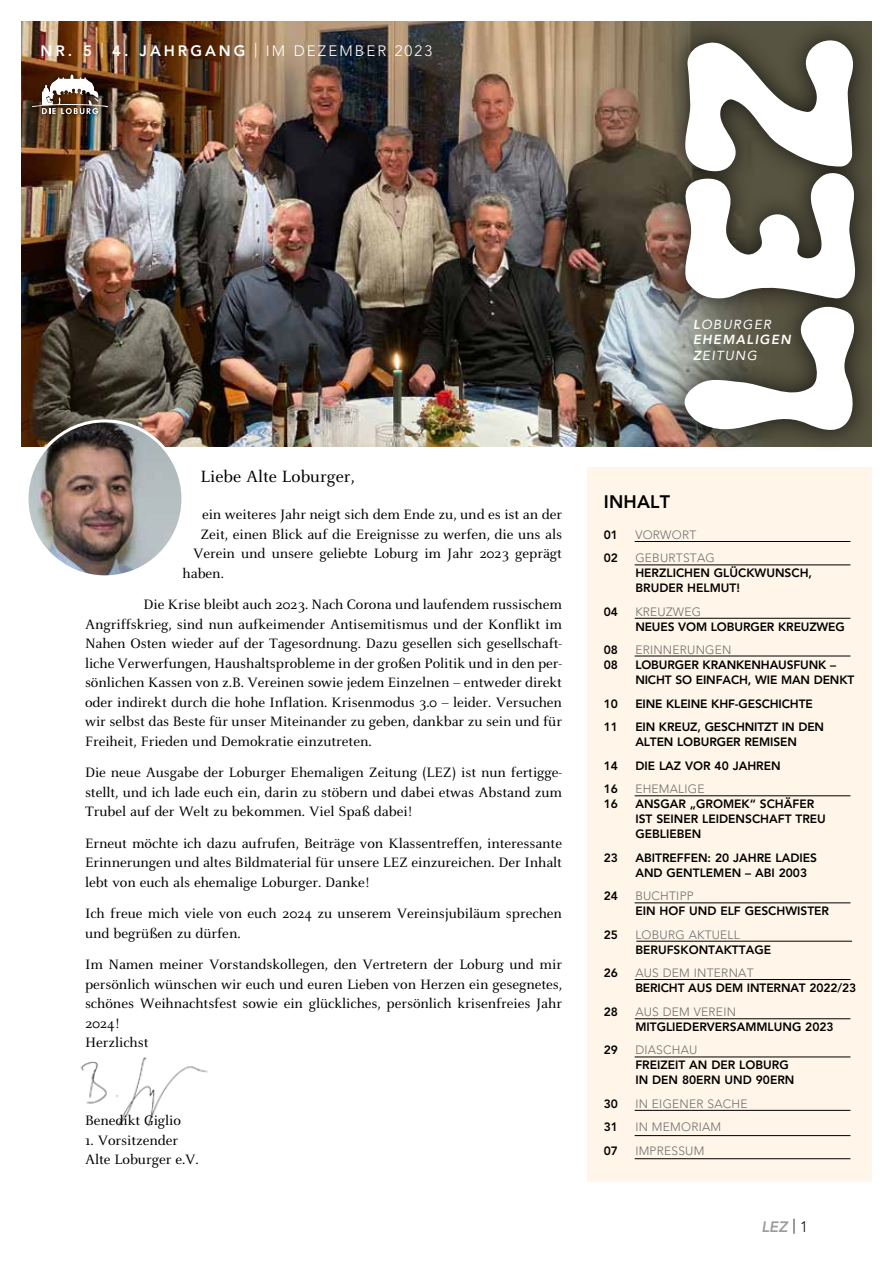
<style>
.page{position:relative;width:893px;height:1263px;background:#fff}
.page>*{position:absolute;margin:0;border:0;box-sizing:border-box;transform-origin:0 0}
.t1{font:18px "Celeste OT";color:#000}
.t2{font:800 18px "Avenir LT Std";letter-spacing:.01em;color:#000}
.t3{font:15px/19.5px "Celeste OT";letter-spacing:-.005em;color:#000;text-align:justify}
.t4{font:300 15px "Avenir LT Std";letter-spacing:.14em;color:#fff}
.t5{font:italic 800 15px "Avenir LT Std";color:#9c9d9d}
.t6{font:italic 13.05px/15.6px "Avenir LT Std";letter-spacing:.1em;color:#fff}
.t7{font:800 12px/15px "Avenir LT Std";color:#000}
.t8{font:300 12px "Avenir LT Std";letter-spacing:.02em;color:#6f6f6e}
.s1{font-weight:800}
.s2{font-weight:300;font-style:normal;color:#000}
</style>
<div class="page">
<img style="left:21px;top:21px;width:640px;height:425px">
<div style="left:661px;top:17px;width:218px;height:436px;background:#000;opacity:.75"></div>
<svg style="left:671px;top:38px;width:192px;height:402px"></svg>
<div style="left:28px;top:71px;width:84px;height:47px;background:#000;opacity:.75"></div>
<svg style="left:32px;top:74px;width:76px;height:40px"></svg>
<div style="left:587px;top:468px;width:285px;height:714px;background:#fff5e9"></div>
<hr style="left:635px;top:902px;width:215px;height:1px;background:#000">
<hr style="left:635px;top:541px;width:215px;height:1px;background:#000">
<hr style="left:635px;top:564px;width:215px;height:1px;background:#000">
<hr style="left:635px;top:618px;width:215px;height:1px;background:#000">
<hr style="left:635px;top:656px;width:215px;height:1px;background:#000">
<hr style="left:636px;top:941px;width:216px;height:1px;background:#000">
<hr style="left:635px;top:1056px;width:215px;height:1px;background:#000">
<hr style="left:635px;top:979px;width:215px;height:1px;background:#000">
<hr style="left:635px;top:1018px;width:215px;height:1px;background:#000">
<hr style="left:635px;top:1110px;width:215px;height:1px;background:#000">
<hr style="left:635px;top:1135px;width:215px;height:1px;background:#000">
<hr style="left:635px;top:1158px;width:215px;height:1px;background:#000">
<hr style="left:635px;top:795px;width:215px;height:1px;background:#000">
<img style="left:80px;top:1057px;width:128px;height:70px">
<img style="left:27px;top:421px;width:156px;height:156px;border-radius:78px">
<div style="left:26px;top:419px;width:158px;height:159px;border:3px solid #fff;border-radius:50%"></div>
<p class="t4" style="left:40px;top:42px;width:393px"><span class="s1">NR. 5</span> | <span class="s1">4. JAHRGANG</span> | IM DEZEMBER 2023</p>
<p class="t6" style="left:693px;top:316px;width:99px"><span class="s1">L</span>OBURGER<br><span class="s1">EHEMALIGEN<br>Z</span>EITUNG</p>
<p class="t1" style="left:201px;top:466px;width:156px">Liebe Alte Loburger,</p>
<p class="t3" style="left:202px;top:505px;width:362px">ein weiteres Jahr neigt sich dem Ende zu, und es ist an der</p>
<p class="t3" style="left:201px;top:524px;width:363px">Zeit, einen Blick auf die Ereignisse zu werfen, die uns als</p>
<p class="t3" style="left:193px;top:544px;width:371px">Verein und unsere geliebte Loburg im Jahr 2023 geprägt</p>
<p class="t3" style="left:183px;top:563px;width:43px">haben.</p>
<p class="t3" style="left:85px;top:595px;width:479px;text-indent:58px">Die Krise bleibt auch 2023. Nach Corona und laufendem russischem Angriffskrieg, sind nun aufkeimender Antisemitismus und der Konflikt im Nahen Osten wieder auf der Tagesordnung. Dazu gesellen sich gesellschaft&shy;liche Verwerfungen, Haushaltsprobleme in der großen Politik und in den per&shy;sönlichen Kassen von z.B. Vereinen sowie jedem Einzelnen – entweder direkt oder indirekt durch die hohe Inflation. Krisenmodus 3.0 – leider. Versuchen wir selbst das Beste für unser Miteinander zu geben, dankbar zu sein und für Freiheit, Frieden und Demokratie einzutreten.</p>
<p class="t3" style="left:85px;top:763px;width:479px">Die neue Ausgabe der Loburger Ehemaligen Zeitung (LEZ) ist nun fertigge&shy;stellt, und ich lade euch ein, darin zu stöbern und dabei etwas Abstand zum Trubel auf der Welt zu bekommen. Viel Spaß dabei!</p>
<p class="t3" style="left:85px;top:833px;width:479px">Erneut möchte ich dazu aufrufen, Beiträge von Klassentreffen, interessante Erinnerungen und altes Bildmaterial für unsere LEZ einzureichen. Der Inhalt lebt von euch als ehemalige Loburger. Danke!</p>
<p class="t3" style="left:85px;top:904px;width:478px">Ich freue mich viele von euch 2024 zu unserem Vereinsjubiläum sprechen und begrüßen zu dürfen.</p>
<p class="t3" style="left:85px;top:955px;width:479px;text-align:left">Im Namen meiner Vorstandskollegen, den Vertretern der Loburg und mir persönlich wünschen wir euch und euren Lieben von Herzen ein gesegnetes, schönes Weihnachtsfest sowie ein glückliches, persönlich krisenfreies Jahr 2024!<br>Herzlichst</p>
<p class="t3" style="left:85px;top:1111px;width:97px">Benedikt Giglio</p>
<p class="t3" style="left:85px;top:1130px;width:115px">1. Vorsitzender<br>Alte Loburger e.V.</p>
<p class="t2" style="left:604px;top:491px;width:68px">INHALT</p>
<p class="t7" style="left:604px;top:527px;width:16px">01</p>
<p class="t8" style="left:635px;top:527px;width:63px">VORWORT</p>
<p class="t7" style="left:604px;top:550px;width:16px">02</p>
<p class="t8" style="left:635px;top:551px;width:81px">GEBURTSTAG</p>
<p class="t7" style="left:635px;top:565px;width:178px">HERZLICHEN GLÜCKWUNSCH,<br>BRUDER HELMUT!</p>
<p class="t7" style="left:604px;top:604px;width:16px">04</p>
<p class="t8" style="left:635px;top:604px;width:67px">KREUZWEG</p>
<p class="t7" style="left:635px;top:619px;width:211px">NEUES VOM LOBURGER KREUZWEG</p>
<p class="t7" style="left:604px;top:642px;width:16px">08</p>
<p class="t8" style="left:635px;top:643px;width:98px">ERINNERUNGEN</p>
<p class="t7" style="left:604px;top:657px;width:16px">08</p>
<p class="t7" style="left:635px;top:657px;width:221px">LOBURGER KRANKENHAUSFUNK –<br>NICHT SO EINFACH, WIE MAN DENKT</p>
<p class="t7" style="left:604px;top:696px;width:16px">10</p>
<p class="t7" style="left:635px;top:696px;width:179px">EINE KLEINE KHF-GESCHICHTE</p>
<p class="t7" style="left:604px;top:719px;width:16px">11</p>
<p class="t7" style="left:635px;top:719px;width:190px">EIN KREUZ, GESCHNITZT IN DEN<br>ALTEN LOBURGER REMISEN</p>
<p class="t7" style="left:604px;top:758px;width:16px">14</p>
<p class="t7" style="left:635px;top:758px;width:147px">DIE LAZ VOR 40 JAHREN</p>
<p class="t7" style="left:604px;top:781px;width:16px">16</p>
<p class="t8" style="left:635px;top:782px;width:71px">EHEMALIGE</p>
<p class="t7" style="left:604px;top:796px;width:16px">16</p>
<p class="t7" style="left:635px;top:796px;width:192px">ANSGAR „GROMEK“ SCHÄFER<br>IST SEINER LEIDENSCHAFT TREU<br>GEBLIEBEN</p>
<p class="t7" style="left:604px;top:850px;width:16px">23</p>
<p class="t7" style="left:635px;top:850px;width:183px">ABITREFFEN: 20 JAHRE LADIES<br>AND GENTLEMEN – ABI 2003</p>
<p class="t7" style="left:604px;top:888px;width:16px">24</p>
<p class="t8" style="left:635px;top:889px;width:60px">BUCHTIPP</p>
<p class="t7" style="left:635px;top:903px;width:195px">EIN HOF UND ELF GESCHWISTER</p>
<p class="t7" style="left:604px;top:927px;width:16px">25</p>
<p class="t8" style="left:635px;top:927px;width:106px">LOBURG AKTUELL</p>
<p class="t7" style="left:635px;top:942px;width:137px">BERUFSKONTAKTTAGE</p>
<p class="t7" style="left:604px;top:965px;width:16px">26</p>
<p class="t8" style="left:635px;top:966px;width:120px">AUS DEM INTERNAT</p>
<p class="t7" style="left:635px;top:980px;width:222px">BERICHT AUS DEM INTERNAT 2022/23</p>
<p class="t7" style="left:604px;top:1004px;width:16px">28</p>
<p class="t8" style="left:635px;top:1004px;width:102px">AUS DEM VEREIN</p>
<p class="t7" style="left:635px;top:1019px;width:200px">MITGLIEDERVERSAMMLUNG 2023</p>
<p class="t7" style="left:604px;top:1042px;width:16px">29</p>
<p class="t8" style="left:635px;top:1043px;width:64px">DIASCHAU</p>
<p class="t7" style="left:635px;top:1057px;width:161px">FREIZEIT AN DER LOBURG<br>IN DEN 80ERN UND 90ERN</p>
<p class="t7" style="left:604px;top:1096px;width:16px">30</p>
<p class="t8" style="left:635px;top:1096px;width:114px">IN EIGENER SACHE</p>
<p class="t7" style="left:604px;top:1119px;width:16px">31</p>
<p class="t8" style="left:635px;top:1120px;width:87px">IN MEMORIAM</p>
<p class="t7" style="left:604px;top:1143px;width:16px">07</p>
<p class="t8" style="left:635px;top:1143px;width:71px">IMPRESSUM</p>
<p class="t5" style="left:761px;top:1218px;width:48px">LEZ <span class="s2">| 1</span></p>
</div>
